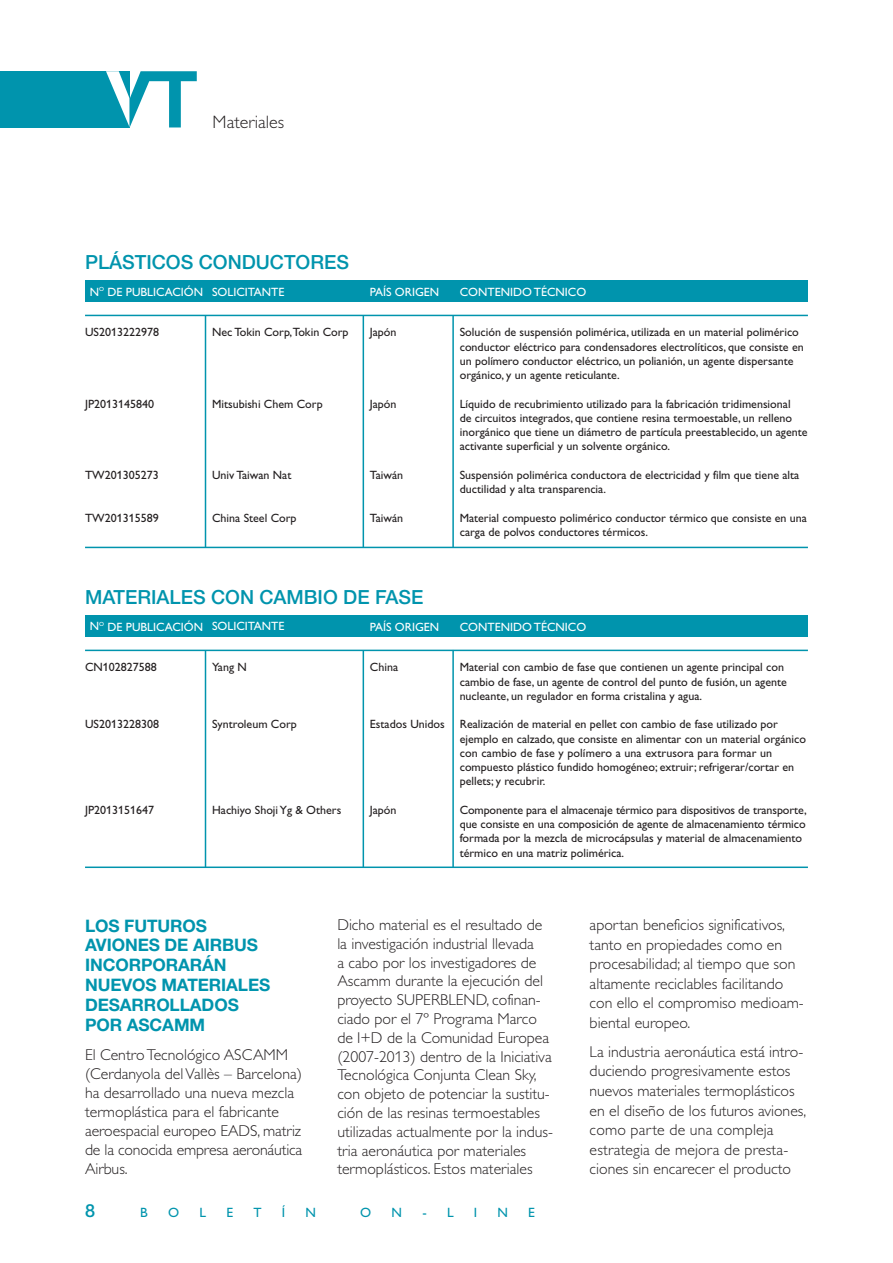
<style>
.page{position:relative;width:893px;height:1263px;background:#fff}
.page>*{position:absolute;margin:0;border:0;box-sizing:border-box;transform-origin:0 0}
.t1{font:500 19.5px "Helvetica Neue";color:#0094ad}
.t2{font:300 18px "Gill Alt One";color:#231f20}
.t3{font:500 18px "Helvetica Neue";color:#0094ad}
.t4{font:700 17.25px/20px "Helvetica Neue";letter-spacing:-.005em;color:#0094ad}
.t5{font:300 15.75px/18.8px "Gill Alt One";color:#231f20}
.t6{font:13.5px "Gill Alt One";color:#0094ad}
.t7{font:12px/14.2px "Gill Alt One";color:#231f20}
.t8{font:12px "Gill Alt One";color:#fff}
</style>
<div class="page">
<div style="left:0;top:71px;width:130px;height:56px;background:#0094ad"></div>
<svg style="left:106px;top:71px;width:91px;height:56px"></svg>
<div style="left:85px;top:281px;width:723px;height:21px;background:#0094ad"></div>
<hr style="left:363px;top:315px;width:1px;height:232px;background:#0094ad">
<hr style="left:452px;top:315px;width:2px;height:232px;background:#0094ad">
<hr style="left:205px;top:315px;width:1px;height:232px;background:#0094ad">
<hr style="left:85px;top:547px;width:723px;height:1px;background:#0094ad">
<hr style="left:85px;top:315px;width:723px;height:1px;background:#0094ad">
<div style="left:85px;top:616px;width:723px;height:21px;background:#0094ad"></div>
<hr style="left:363px;top:650px;width:1px;height:217px;background:#0094ad">
<hr style="left:452px;top:650px;width:2px;height:217px;background:#0094ad">
<hr style="left:205px;top:650px;width:1px;height:217px;background:#0094ad">
<hr style="left:85px;top:866px;width:723px;height:2px;background:#0094ad">
<hr style="left:85px;top:650px;width:723px;height:1px;background:#0094ad">
<h2 class="t2" style="left:213px;top:115px;width:73px">Materiales</h2>
<h1 class="t1" style="left:85px;top:255px;width:266px">PLÁSTICOS CONDUCTORES</h1>
<p class="t8" style="left:90px;top:287px;width:115px">N<sup>O</sup> DE PUBLICACIÓN</p>
<p class="t8" style="left:212px;top:287px;width:74px">SOLICITANTE</p>
<p class="t8" style="left:370px;top:287px;width:71px">PAÍS ORIGEN</p>
<p class="t8" style="left:460px;top:287px;width:128px">CONTENIDO TÉCNICO</p>
<p class="t7" style="left:85px;top:326px;width:75px">US2013222978</p>
<p class="t7" style="left:212px;top:326px;width:138px">Nec Tokin Corp,Tokin Corp</p>
<p class="t7" style="left:370px;top:326px;width:28px">Japón</p>
<p class="t7" style="left:85px;top:398px;width:71px">JP2013145840</p>
<p class="t7" style="left:212px;top:398px;width:112px">Mitsubishi Chem Corp</p>
<p class="t7" style="left:370px;top:398px;width:28px">Japón</p>
<p class="t7" style="left:85px;top:469px;width:75px">TW201305273</p>
<p class="t7" style="left:85px;top:512px;width:75px">TW201315589</p>
<p class="t7" style="left:212px;top:469px;width:81px">Univ Taiwan Nat</p>
<p class="t7" style="left:212px;top:512px;width:86px">China Steel Corp</p>
<p class="t7" style="left:370px;top:469px;width:35px">Taiwán</p>
<p class="t7" style="left:370px;top:512px;width:35px">Taiwán</p>
<h1 class="t1" style="left:85px;top:590px;width:340px">MATERIALES CON CAMBIO DE FASE</h1>
<p class="t7" style="left:460px;top:326px;width:345px">Solución de suspensión polimérica, utilizada en un material polimérico conductor eléctrico para condensadores electrolíticos, que consiste en un polímero conductor eléctrico, un polianión, un agente dispersante orgánico, y un agente reticulante.</p>
<p class="t7" style="left:460px;top:398px;width:349px">Líquido de recubrimiento utilizado para la fabricación tridimensional<br>de circuitos integrados, que contiene resina termoestable, un relleno inorgánico que tiene un diámetro de partícula preestablecido, un agente activante superficial y un solvente orgánico.</p>
<p class="t7" style="left:460px;top:469px;width:341px">Suspensión polimérica conductora de electricidad y film que tiene alta ductilidad y alta transparencia.</p>
<p class="t7" style="left:460px;top:512px;width:349px">Material compuesto polimérico conductor térmico que consiste en una carga de polvos conductores térmicos.</p>
<p class="t8" style="left:90px;top:622px;width:115px">N<sup>O</sup> DE PUBLICACIÓN</p>
<p class="t8" style="left:212px;top:622px;width:74px">SOLICITANTE</p>
<p class="t8" style="left:370px;top:622px;width:71px">PAÍS ORIGEN</p>
<p class="t8" style="left:460px;top:622px;width:128px">CONTENIDO TÉCNICO</p>
<p class="t7" style="left:85px;top:661px;width:73px">CN102827588</p>
<p class="t7" style="left:85px;top:718px;width:75px">US2013228308</p>
<p class="t7" style="left:85px;top:804px;width:71px">JP2013151647</p>
<p class="t7" style="left:212px;top:661px;width:36px">Yang N</p>
<p class="t7" style="left:212px;top:718px;width:86px">Syntroleum Corp</p>
<p class="t7" style="left:212px;top:804px;width:131px">Hachiyo ShojiYg &amp; Others</p>
<p class="t7" style="left:370px;top:661px;width:30px">China</p>
<p class="t7" style="left:370px;top:718px;width:76px">Estados Unidos</p>
<p class="t7" style="left:370px;top:804px;width:28px">Japón</p>
<p class="t7" style="left:460px;top:661px;width:329px">Material con cambio de fase que contienen un agente principal con cambio de fase, un agente de control del punto de fusión, un agente nucleante, un regulador en forma cristalina y agua.</p>
<p class="t7" style="left:460px;top:718px;width:348px">Realización de material en pellet con cambio de fase utilizado por ejemplo en calzado, que consiste en alimentar con un material orgánico con cambio de fase y polímero a una extrusora para formar un compuesto plástico fundido homogéneo; extruir; refrigerar/cortar en pellets; y recubrir.</p>
<p class="t7" style="left:460px;top:804px;width:348px">Componente para el almacenaje térmico para dispositivos de transporte, que consiste en una composición de agente de almacenamiento térmico formada por la mezcla de microcápsulas y material de almacenamiento térmico en una matriz polimérica.</p>
<h3 class="t4" style="left:85px;top:917px;width:187px">LOS FUTUROS<br>AVIONES DE AIRBUS<br>INCORPORARÁN<br>NUEVOS MATERIALES<br>DESARROLLADOS<br>POR ASCAMM</h3>
<h3 class="t5" style="left:85px;top:1046px;width:219px;line-height:19.2px">El CentroTecnológico ASCAMM (Cerdanyola delVallès – Barcelona) ha desarrollado una nueva mezcla termoplástica para el fabricante aeroespacial europeo EADS, matriz de la conocida empresa aeronáutica<br>Airbus.</h3>
<p class="t5" style="left:337px;top:917px;width:217px">Dicho material es el resultado de la investigación industrial llevada<br>a cabo por los investigadores de Ascamm durante la ejecución del proyecto SUPERBLEND, cofinan&shy;ciado por el 7º Programa Marco de I+D de la Comunidad Europea (2007-2013) dentro de la Iniciativa Tecnológica Conjunta Clean Sky, con objeto de potenciar la sustitu&shy;ción de las resinas termoestables utilizadas actualmente por la indus&shy;tria aeronáutica por materiales termoplásticos. Estos materiales</p>
<h3 class="t5" style="left:590px;top:916px;width:216px;line-height:19.6px">aportan beneficios significativos, tanto en propiedades como en procesabilidad; al tiempo que son altamente reciclables facilitando con ello el compromiso medioam&shy;biental europeo.</h3>
<h3 class="t5" style="left:590px;top:1043px;width:218px;line-height:19.6px">La industria aeronáutica está intro&shy;duciendo progresivamente estos nuevos materiales termoplásticos en el diseño de los futuros aviones, como parte de una compleja estrategia de mejora de presta&shy;ciones sin encarecer el producto</h3>
<h2 class="t3" style="left:85px;top:1204px;width:12px">8</h2>
<p class="t6" style="left:140px;top:1207px;width:9px">B</p>
<p class="t6" style="left:168px;top:1207px;width:13px">O</p>
<p class="t6" style="left:200px;top:1207px;width:8px">L</p>
<p class="t6" style="left:226px;top:1207px;width:8px">E</p>
<p class="t6" style="left:253px;top:1207px;width:10px">T</p>
<p class="t6" style="left:282px;top:1207px;width:5px">Í</p>
<p class="t6" style="left:305px;top:1207px;width:12px">N</p>
<p class="t6" style="left:360px;top:1207px;width:13px">O</p>
<p class="t6" style="left:392px;top:1207px;width:12px">N</p>
<p class="t6" style="left:422px;top:1207px;width:33px">- L</p>
<p class="t6" style="left:474px;top:1207px;width:5px">I</p>
<p class="t6" style="left:497px;top:1207px;width:12px">N</p>
<p class="t6" style="left:528px;top:1207px;width:8px">E</p>
</div>
